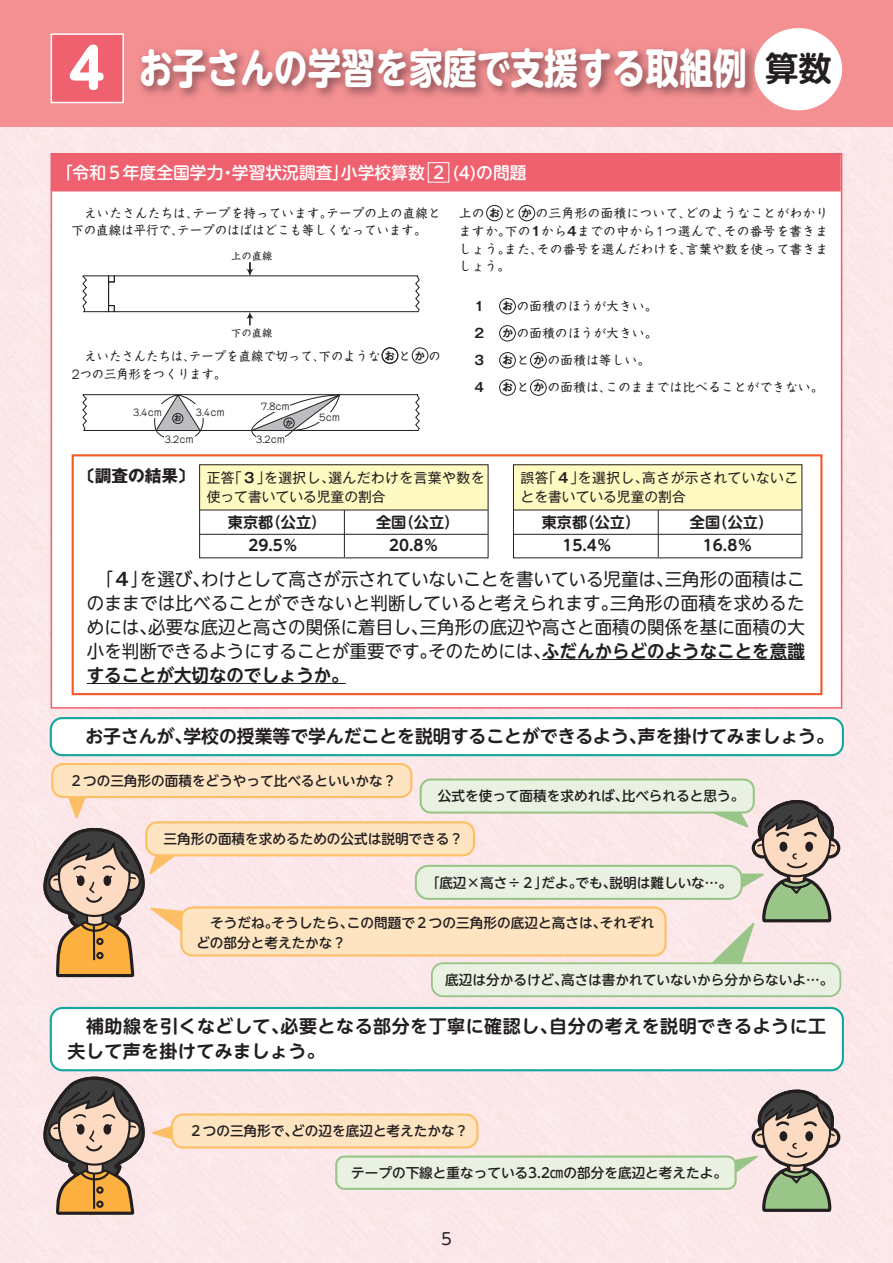
<style>
.page{position:relative;width:893px;height:1263px;background:#fff}
.page>*{position:absolute;margin:0;border:0;box-sizing:border-box;transform-origin:0 0}
.t1{font:700 41.7px "UD Shin M Go Pro";color:#fff;scale:.81 1}
.t2{font:18px/24px "UD Shin M Go Pro";letter-spacing:.005em;color:#231f20;text-align:justify}
.t3{font:700 18px "UD Shin M Go Pro De";color:#231f20}
.t4{font:700 18px/25.5px "UD Shin M Go Pro De";letter-spacing:.03em;color:#231f20}
.t5{font:500 16.8px "UD Shin M Go Pro";color:#fff}
.t6{font:700 16.65px "Gothic MB101 Pro";color:#231f20}
.t7{font:16.35px "UD Shin M Go Pro";color:#231f20}
.t8{font:700 15.15px/23.5px "UD Shin M Go Pro De";color:#231f20;text-align:center}
.t9{font:13.8px/18.3px "Gothic MB101 Pro";letter-spacing:.035em;color:#231f20}
.t10{font:500 13.65px/19.4px "UD Shin M Go Pro";color:#231f20}
.t11{font:500 12.9px/27px "Kyoka ICA Pro";letter-spacing:.01em;color:#231f20}
.t12{font:500 12.9px/18px "Kyoka ICA Pro";letter-spacing:.01em;color:#231f20;scale:.95 1}
.t13{font:700 12.75px/27px "Gothic MB101 Pro De";color:#231f20;text-align:justify}
.t14{font:500 10.65px "Kyoka ICA Pro";color:#231f20}
.t15{font:500 10.05px "Kyoka ICA Pro";color:#231f20;scale:.95 1}
.t16{font:700 7.65px "Gothic MB101 Pro De";color:#231f20;scale:.95 1}
.s1{font-size:54.3px}
.s2{font-family:"UD Shin M Go Pro De";font-size:33.3px;color:#231f20}
.s3{font-family:"Gothic MB101 Pro De";font-weight:700;font-size:10.5px}
.s4{font-family:"Gothic MB101 Pro De";font-weight:700;font-size:12.75px}
.s5{font-family:"Gothic MB101 Pro De";font-weight:700}
.s6{font-family:"UD Shin M Go Pro De";font-weight:700}
</style>
<div class="page">
<div style="left:0;top:126px;width:893px;height:1137px;background:#fbe7e9"></div>
<div style="left:0;top:0;width:893px;height:126px;background:#f49092"></div>
<div style="left:51px;top:34px;width:72px;height:69px;background:#f06170"></div>
<div style="left:51px;top:33px;width:73px;height:70px;border:2px solid #fff"></div>
<img style="left:140px;top:48px;width:621px;height:49px">
<div style="left:754px;top:28px;width:88px;height:82px;background:#fff;border-radius:50%"></div>
<div style="left:51px;top:154px;width:791px;height:554px;background:#fff"></div>
<div style="left:51px;top:154px;width:789px;height:37px;background:#f06170"></div>
<div style="left:428px;top:162px;width:21px;height:21px;border:1px solid #fff"></div>
<div style="left:51px;top:718px;width:792px;height:37px;background:#fff;border-radius:11px"></div>
<div style="left:50px;top:717px;width:794px;height:39px;border:2px solid #12a79d;border-radius:11px"></div>
<div style="left:72px;top:454px;width:750px;height:241px;border:2px solid #f15929"></div>
<hr style="left:542px;top:659px;width:263px;height:1px;background:#231f20">
<hr style="left:87px;top:683px;width:259px;height:1px;background:#231f20">
<svg style="left:82px;top:262px;width:338px;height:63px"></svg>
<svg style="left:499px;top:325px;width:17px;height:17px"></svg>
<svg style="left:499px;top:298px;width:17px;height:17px"></svg>
<svg style="left:499px;top:352px;width:17px;height:17px"></svg>
<svg style="left:530px;top:352px;width:17px;height:17px"></svg>
<svg style="left:499px;top:379px;width:17px;height:17px"></svg>
<svg style="left:530px;top:379px;width:17px;height:17px"></svg>
<div style="left:412px;top:347px;width:16px;height:17px;border:1px solid #231f20;border-radius:50%"></div>
<div style="left:382px;top:347px;width:16px;height:17px;border:1px solid #231f20;border-radius:50%"></div>
<svg style="left:486px;top:205px;width:17px;height:17px"></svg>
<svg style="left:518px;top:205px;width:18px;height:17px"></svg>
<div style="left:51px;top:1008px;width:792px;height:62px;background:#fff;border-radius:12px"></div>
<div style="left:50px;top:1007px;width:794px;height:64px;border:2px solid #12a79d;border-radius:12px"></div>
<svg style="left:82px;top:394px;width:338px;height:44px"></svg>
<div style="left:200px;top:465px;width:288px;height:45px;background:#fffac1"></div>
<div style="left:199px;top:464px;width:289px;height:94px;border:1px solid #231f20"></div>
<hr style="left:199px;top:510px;width:289px;height:1px;background:#231f20">
<hr style="left:199px;top:534px;width:289px;height:1px;background:#231f20">
<hr style="left:344px;top:510px;width:1px;height:47px;background:#231f20">
<div style="left:513px;top:465px;width:289px;height:45px;background:#fffac1"></div>
<div style="left:513px;top:464px;width:289px;height:94px;border:1px solid #231f20"></div>
<hr style="left:513px;top:510px;width:289px;height:1px;background:#231f20">
<hr style="left:513px;top:534px;width:289px;height:1px;background:#231f20">
<hr style="left:658px;top:510px;width:1px;height:47px;background:#231f20">
<svg style="left:726px;top:1087px;width:114px;height:127px;background:#c0b6aa"></svg>
<div style="left:52px;top:764px;width:359px;height:33px;background:#fee4c0;border-radius:11px"></div>
<div style="left:51px;top:763px;width:361px;height:35px;border:2px solid #fdbf66;border-radius:11px"></div>
<div style="left:421px;top:779px;width:333px;height:33px;background:#e9f1e2;border-radius:10px"></div>
<div style="left:420px;top:778px;width:335px;height:35px;border:2px solid #99c688;border-radius:10px"></div>
<div style="left:336px;top:1156px;width:400px;height:33px;background:#e9f1e2;border-radius:8px"></div>
<div style="left:335px;top:1155px;width:402px;height:35px;border:2px solid #99c688;border-radius:8px"></div>
<div style="left:146px;top:822px;width:328px;height:33px;background:#fee4c0;border-radius:11px"></div>
<div style="left:145px;top:821px;width:330px;height:35px;border:2px solid #fdbf66;border-radius:11px"></div>
<svg style="left:38px;top:1066px;width:150px;height:197px;background:#d6c1b7"></svg>
<div style="left:172px;top:1114px;width:305px;height:33px;background:#fee4c0;border-radius:11px"></div>
<div style="left:171px;top:1113px;width:307px;height:35px;border:2px solid #fdbf66;border-radius:11px"></div>
<div style="left:416px;top:866px;width:326px;height:33px;background:#e9f1e2;border-radius:12px"></div>
<div style="left:415px;top:865px;width:328px;height:35px;border:2px solid #99c688;border-radius:12px"></div>
<svg style="left:38px;top:779px;width:158px;height:252px"></svg>
<div style="left:181px;top:907px;width:484px;height:48px;background:#fee4c0;border-radius:11px"></div>
<div style="left:180px;top:906px;width:486px;height:50px;border:2px solid #fdbf66;border-radius:11px"></div>
<svg style="left:701px;top:797px;width:139px;height:171px;background:#d0c8bd"></svg>
<div style="left:432px;top:963px;width:408px;height:33px;background:#e9f1e2;border-radius:11px"></div>
<div style="left:431px;top:962px;width:410px;height:35px;border:2px solid #99c688;border-radius:11px"></div>
<h1 class="t1" style="left:69px;top:34px;width:944px"><span class="s1">4</span> お子さんの学習を家庭で支援する取組例 <span class="s2">算数</span></h1>
<p class="t5" style="left:56px;top:159px;width:472px">「令和５年度全国学力・学習状況調査」小学校算数 ２ (4)の問題</p>
<p class="t11" style="left:71px;top:203px;width:371px;line-height:17.5px">　えいたさんたちは、テープを持っています。テープの上の直線と下の直線は平行で、テープのはばはどこも等しくなっています。</p>
<p class="t14" style="left:231px;top:247px;width:43px">上の直線</p>
<p class="t14" style="left:231px;top:324px;width:43px">下の直線</p>
<p class="t12" style="left:71px;top:345px;width:390px;text-indent:13px">えいたさんたちは、テープを直線で切って、下のような <span class="s3">お</span> と <span class="s3">か</span> の<br>2つの三角形をつくります。</p>
<p class="t15" style="left:261px;top:399px;width:32px">7.8cm</p>
<p class="t15" style="left:133px;top:404px;width:32px">3.4cm</p>
<p class="t15" style="left:195px;top:404px;width:32px">3.4cm</p>
<p class="t15" style="left:165px;top:431px;width:32px">3.2cm</p>
<p class="t15" style="left:256px;top:431px;width:32px">3.2cm</p>
<p class="t16" style="left:174px;top:412px;width:9px">お</p>
<p class="t16" style="left:286px;top:417px;width:9px">か</p>
<p class="t15" style="left:319px;top:409px;width:24px">5cm</p>
<p class="t11" style="left:459px;top:203px;width:371px;line-height:17.9px;text-align:justify">上の <span class="s3">お</span> と <span class="s3">か</span> の三角形の面積について、どのようなことがわかりますか。下の<span class="s4">1</span>から<span class="s4">4</span>までの中から1つ選んで、その番号を書きましょう。また、その番号を選んだわけを、言葉や数を使って書きましょう。</p>
<p class="t13" style="left:475px;top:291px;width:11px">1<br>2<br>3<br>4</p>
<p class="t11" style="left:502px;top:291px;width:323px"><span class="s3">お</span> の面積のほうが大きい。<br><span class="s3">か</span> の面積のほうが大きい。<br><span class="s3">お</span> と <span class="s3">か</span> の面積は等しい。<br><span class="s3">お</span> と <span class="s3">か</span> の面積は、このままでは比べることができない。</p>
<p class="t6" style="left:78px;top:461px;width:118px">〔調査の結果〕</p>
<p class="t9" style="left:207px;top:467px;width:279px">正答「<span class="s5">３</span>」を選択し、選んだわけを言葉や数を使って書いている児童の割合　</p>
<p class="t8" style="left:256px;top:504px;width:17px">　</p>
<p class="t9" style="left:521px;top:467px;width:279px">誤答「<span class="s5">４</span>」を選択し、高さが示されていないことを書いている児童の割合　</p>
<p class="t8" style="left:542px;top:509px;width:100px">東京都（公立）<br>15.4％<br>　</p>
<p class="t8" style="left:690px;top:509px;width:85px">全国（公立）<br>16.8％</p>
<p class="t8" style="left:228px;top:509px;width:100px">東京都（公立）<br>29.5％<br>　</p>
<p class="t8" style="left:376px;top:509px;width:85px">全国（公立）<br>20.8％</p>
<h2 class="t2" style="left:87px;top:566px;width:719px">　「<span class="s5">４</span>」を選び、わけとして高さが示されていないことを書いている児童は、三角形の面積はこのままでは比べることができないと判断していると考えられます。三角形の面積を求めるためには、必要な底辺と高さの関係に着目し、三角形の底辺や高さと面積の関係を基に面積の大小を判断できるようにすることが重要です。そのためには、<span class="s6">ふだんからどのようなことを意識</span></h2>
<h2 class="t3" style="left:87px;top:660px;width:263px">することが大切なのでしょうか。</h2>
<h2 class="t3" style="left:68px;top:722px;width:768px">　お子さんが、学校の授業等で学んだことを説明することができるよう、声を掛けてみましょう。</h2>
<p class="t10" style="left:56px;top:770px;width:342px">　２つの三角形の面積をどうやって比べるといいかな？</p>
<p class="t10" style="left:438px;top:786px;width:308px">公式を使って面積を求めれば、比べられると思う。</p>
<p class="t10" style="left:150px;top:828px;width:315px">　三角形の面積を求めるための公式は説明できる？</p>
<p class="t10" style="left:426px;top:872px;width:308px">「底辺×高さ÷２」だよ。でも、説明は難しいな…。</p>
<p class="t10" style="left:196px;top:913px;width:459px">　そうだね。そうしたら、この問題で２つの三角形の底辺と高さは、それぞれどの部分と考えたかな？</p>
<p class="t10" style="left:445px;top:969px;width:390px">底辺は分かるけど、高さは書かれていないから分からないよ…。</p>
<h2 class="t4" style="left:68px;top:1012px;width:760px">　補助線を引くなどして、必要となる部分を丁寧に確認し、自分の考えを説明できるように工夫して声を掛けてみましょう。</h2>
<p class="t10" style="left:176px;top:1121px;width:294px">　２つの三角形で、どの辺を底辺と考えたかな？</p>
<p class="t10" style="left:351px;top:1163px;width:377px">テープの下線と重なっている3.2㎝の部分を底辺と考えたよ。</p>
<p class="t7" style="left:441px;top:1226px;width:12px">5</p>
</div>
